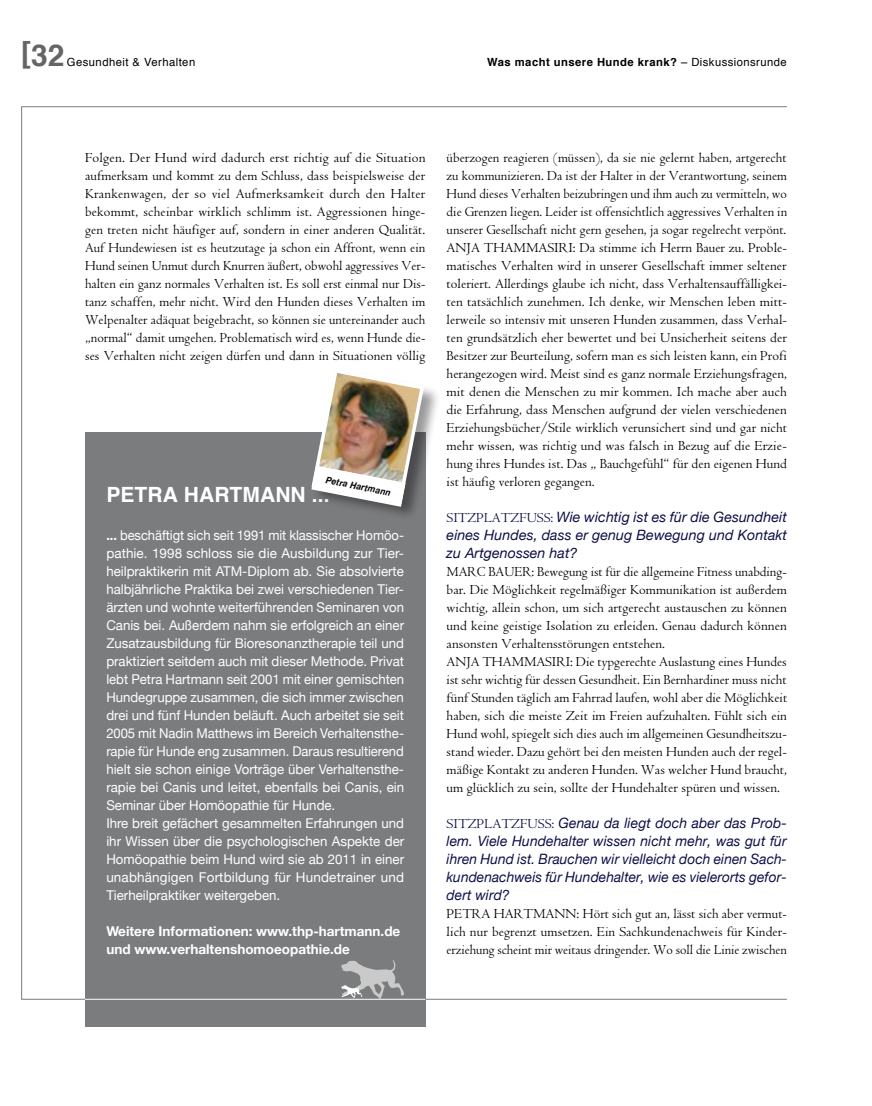
<style>
.page{position:relative;width:872px;height:1106px;background:#fff}
.page>*{position:absolute;margin:0;border:0;box-sizing:border-box;transform-origin:0 0}
.t1{font:700 30px "Helvetica";color:#646567}
.t2{font:700 21px "Helvetica";letter-spacing:.005em;color:#fff}
.t3{font:14.25px/18px "Centaur";letter-spacing:.005em;color:#000;text-align:justify}
.t4{font:italic 14.25px/18px "Helvetica Neue";letter-spacing:.005em;color:#0d0e47;text-align:justify}
.t5{font:13.5px/18px "Helvetica Neue";color:#fff;scale:.96 1}
.t6{font:700 13.5px/18px "Helvetica Neue";color:#fff}
.t7{font:700 11.25px "Helvetica";letter-spacing:.04em;color:#000}
.t8{font:11.25px "Helvetica";letter-spacing:.04em;color:#000}
.t9{font:italic 700 9.3px "Helvetica Neue";color:#000;scale:.9 1}
.s1{font-weight:400}
.s2{font-weight:700}
.s3{font-family:"Centaur";font-style:normal}
</style>
<div class="page">
<div style="left:85px;top:432px;width:340px;height:594px;background:#7b7c7e"></div>
<svg style="left:341px;top:960px;width:63px;height:38px"></svg>
<hr style="left:85px;top:998px;width:340px;height:1px;background:#fff">
<div style="left:310px;top:368px;width:130px;height:152px;background:#000;opacity:.4"></div>
<img style="left:310px;top:368px;width:116px;height:139px">
<h1 class="t1" style="left:21px;top:28px;width:45px">[32</h1>
<p class="t8" style="left:67px;top:52px;width:130px">Gesundheit &amp; Verhalten</p>
<p class="t7" style="left:487px;top:52px;width:301px">Was macht unsere Hunde krank? <span class="s1">– Diskussionsrunde</span></p>
<p class="t3" style="left:85px;top:149px;width:342px">Folgen. Der Hund wird dadurch erst richtig auf die Situation aufmerksam und kommt zu dem Schluss, dass beispielsweise der Krankenwagen, der so viel Aufmerksamkeit durch den Halter bekommt, scheinbar wirklich schlimm ist. Aggressionen hinge&shy;gen treten nicht häufiger auf, sondern in einer anderen Qualität.<br>Auf Hundewiesen ist es heutzutage ja schon ein Affront, wenn ein Hund seinen Unmut durch Knurren äußert, obwohl aggressives Ver&shy;halten ein ganz normales Verhalten ist. Es soll erst einmal nur Dis&shy;tanz schaffen, mehr nicht. Wird den Hunden dieses Verhalten im Welpenalter adäquat beigebracht, so können sie untereinander auch „normal“ damit umgehen. Problematisch wird es, wenn Hunde die&shy;ses Verhalten nicht zeigen dürfen und dann in Situationen völlig</p>
<p class="t9" style="left:327px;top:474px;width:75px;rotate:11deg">Petra Hartmann</p>
<h2 class="t2" style="left:106px;top:476px;width:225px">Petra Hartmann ...</h2>
<p class="t5" style="left:106px;top:526px;width:312px"><span class="s2">...</span> beschäftigt sich seit 1991 mit klassischer Homöo&shy;pathie. 1998 schloss sie die Ausbildung zur Tier&shy;heilpraktikerin mit ATM-Diplom ab. Sie absolvierte halbjährliche Praktika bei zwei verschiedenen Tier&shy;ärzten und wohnte weiterführenden Seminaren von Canis bei. Außerdem nahm sie erfolgreich an einer Zusatzausbildung für Bioresonanztherapie teil und praktiziert seitdem auch mit dieser Methode. Privat lebt Petra Hartmann seit 2001 mit einer gemischten Hundegruppe zusammen, die sich immer zwischen drei und fünf Hunden beläuft. Auch arbeitet sie seit 2005 mit Nadin Matthews im Bereich Verhaltensthe&shy;rapie für Hunde eng zusammen. Daraus resultierend hielt sie schon einige Vorträge über Verhaltensthe&shy;rapie bei Canis und leitet, ebenfalls bei Canis, ein Seminar über Homöopathie für Hunde.<br>Ihre breit gefächert gesammelten Erfahrungen und ihr Wissen über die psychologischen Aspekte der Homöopathie beim Hund wird sie ab 2011 in einer unabhängigen Fortbildung für Hundetrainer und Tierheilpraktiker weitergeben.</p>
<p class="t6" style="left:106px;top:922px;width:295px">Weitere Informationen: www.thp-hartmann.de und www.verhaltenshomoeopathie.de</p>
<p class="t3" style="left:446px;top:149px;width:342px">überzogen reagieren (müssen), da sie nie gelernt haben, artgerecht zu kommunizieren. Da ist der Halter in der Verantwortung, seinem Hund dieses Verhalten beizubringen und ihm auch zu vermitteln, wo die Grenzen liegen. Leider ist offensichtlich aggressives Verhalten in unserer Gesellschaft nicht gern gesehen, ja sogar regelrecht verpönt.<br>Anja Thammasiri: Da stimme ich Herrn Bauer zu. Proble&shy;matisches Verhalten wird in unserer Gesellschaft immer seltener toleriert. Allerdings glaube ich nicht, dass Verhaltensauffälligkei&shy;ten tatsächlich zunehmen. Ich denke, wir Menschen leben mitt&shy;lerweile so intensiv mit unseren Hunden zusammen, dass Verhal&shy;ten grundsätzlich eher bewertet und bei Unsicherheit seitens der Besitzer zur Beurteilung, sofern man es sich leisten kann, ein Profi herangezogen wird. Meist sind es ganz normale Erziehungsfragen, mit denen die Menschen zu mir kommen. Ich mache aber auch die Erfahrung, dass Menschen aufgrund der vielen verschiedenen Erziehungsbücher/Stile wirklich verunsichert sind und gar nicht mehr wissen, was richtig und was falsch in Bezug auf die Erzie&shy;hung ihres Hundes ist. Das „ Bauchgefühl“ für den eigenen Hund ist häufig verloren gegangen.</p>
<p class="t4" style="left:446px;top:508px;width:342px"><span class="s3">SitzPlatzFuss:</span> Wie wichtig ist es für die Gesundheit eines Hundes, dass er genug Bewegung und Kontakt zu Artgenossen hat?</p>
<p class="t3" style="left:446px;top:563px;width:342px;text-align:left">Marc Bauer: Bewegung ist für die allgemeine Fitness unabding&shy;bar. Die Möglichkeit regelmäßiger Kommunikation ist außerdem wichtig, allein schon, um sich artgerecht austauschen zu können und keine geistige Isolation zu erleiden. Genau dadurch können ansonsten Verhaltensstörungen entstehen.<br>Anja Thammasiri: Die typgerechte Auslastung eines Hundes ist sehr wichtig für dessen Gesundheit. Ein Bernhardiner muss nicht fünf Stunden täglich am Fahrrad laufen, wohl aber die Möglichkeit haben, sich die meiste Zeit im Freien aufzuhalten. Fühlt sich ein Hund wohl, spiegelt sich dies auch im allgemeinen Gesundheitszu&shy;stand wieder. Dazu gehört bei den meisten Hunden auch der regel&shy;mäßige Kontakt zu anderen Hunden. Was welcher Hund braucht, um glücklich zu sein, sollte der Hundehalter spüren und wissen.</p>
<p class="t4" style="left:446px;top:814px;width:342px"><span class="s3">SitzPlatzFuss:</span> Genau da liegt doch aber das Prob&shy;lem. Viele Hundehalter wissen nicht mehr, was gut für ihren Hund ist. Brauchen wir vielleicht doch einen Sach&shy;kundenachweis für Hundehalter, wie es vielerorts gefor&shy;dert wird?</p>
<p class="t3" style="left:446px;top:905px;width:342px">Petra Hartmann: Hört sich gut an, lässt sich aber vermut&shy;lich nur begrenzt umsetzen. Ein Sachkundenachweis für Kinder&shy;erziehung scheint mir weitaus dringender. Wo soll die Linie zwischen</p>
</div>
